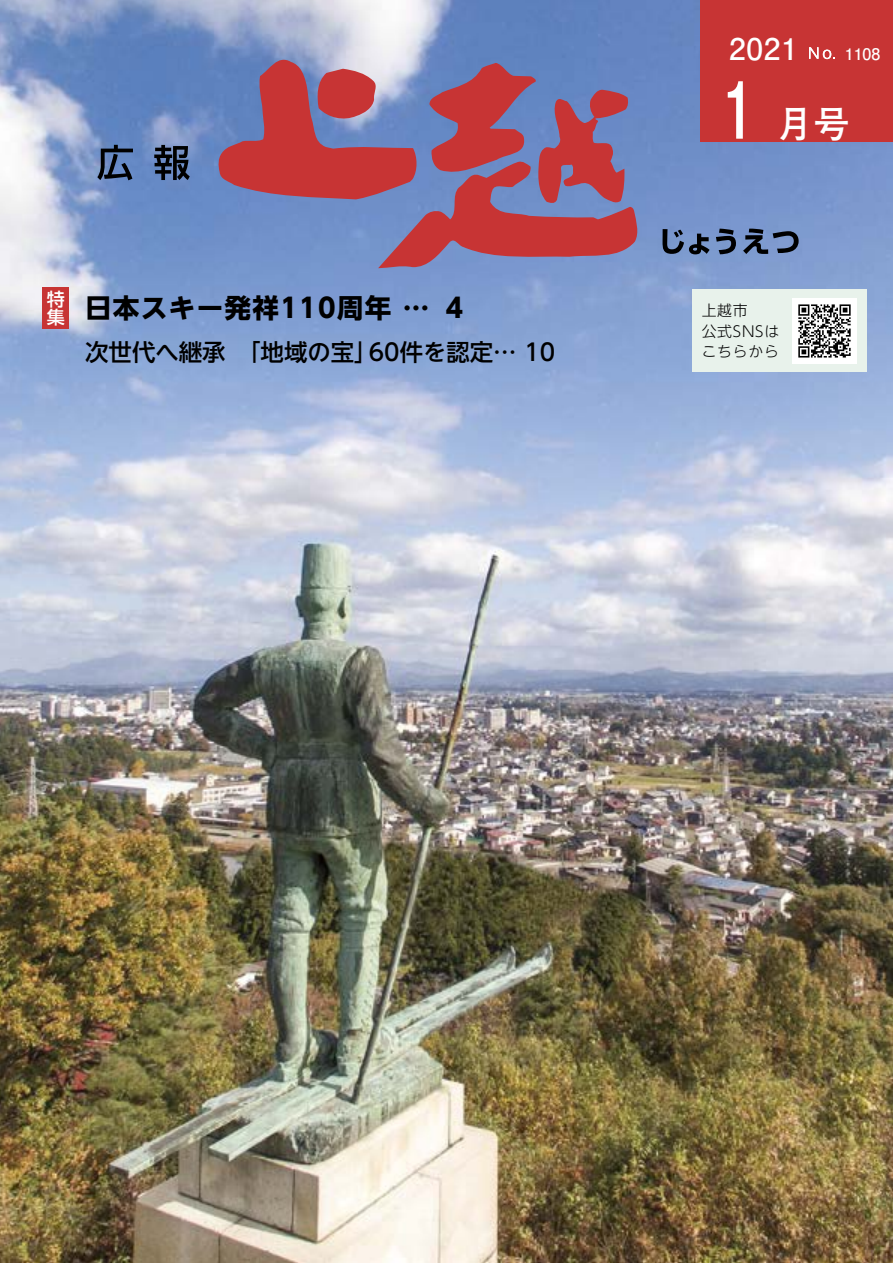
<style>
.page{position:relative;width:893px;height:1263px;background:#fff}
.page>*{position:absolute;margin:0;border:0;box-sizing:border-box;transform-origin:0 0}
.t1{font:700 37.2px "Futo Go B101 Pro";color:#fff}
.t2{font:700 29.7px "Futo Go B101 Pro";color:#fff}
.t3{font:700 26.55px "UD Shin Go NT Pro";letter-spacing:.05em;color:#000}
.t4{font:500 23.4px "UD Shin Go NT Pro";color:#000}
.t5{font:500 18px/18px "UD Shin Go NT Pro";color:#fff}
.t6{font:700 15.9px "Futo Go B101 Pro";color:#fff}
.t7{font:300 14.85px/20.2px "UD Shin Go NT Pro";letter-spacing:.05em;color:#000}
.s1{font-size:78.6px}
</style>
<div class="page">
<img style="left:0;top:0;width:893px;height:1263px">
<div style="left:701px;top:0;width:192px;height:142px;background:#c73434"></div>
<svg style="left:97px;top:145px;width:36px;height:35px"></svg>
<svg style="left:154px;top:145px;width:36px;height:35px"></svg>
<svg style="left:218px;top:54px;width:422px;height:214px;background:#966888"></svg>
<svg style="left:662px;top:229px;width:48px;height:25px"></svg>
<svg style="left:716px;top:229px;width:20px;height:25px"></svg>
<svg style="left:743px;top:229px;width:56px;height:25px"></svg>
<svg style="left:809px;top:47px;width:26px;height:12px"></svg>
<div style="left:43px;top:288px;width:26px;height:41px;background:#c73434"></div>
<div style="left:692px;top:290px;width:174px;height:82px;background:#e8f2eb"></div>
<img style="left:792px;top:299px;width:64px;height:64px">
<p class="t5" style="left:47px;top:289px;width:19px">特集</p>
<p class="t3" style="left:85px;top:287px;width:384px">日本スキー発祥110周年 … ４</p>
<p class="t4" style="left:85px;top:333px;width:472px">次世代へ継承　「地域の宝」60件を認定… 10</p>
<p class="t2" style="left:729px;top:25px;width:70px">2021</p>
<p class="t6" style="left:845px;top:41px;width:37px">1108</p>
<h1 class="t1" style="left:708px;top:94px;width:144px"><span class="s1">１</span>月号</h1>
<p class="t7" style="left:702px;top:300px;width:79px">上越市<br>公式SNSはこちらから</p>
</div>
